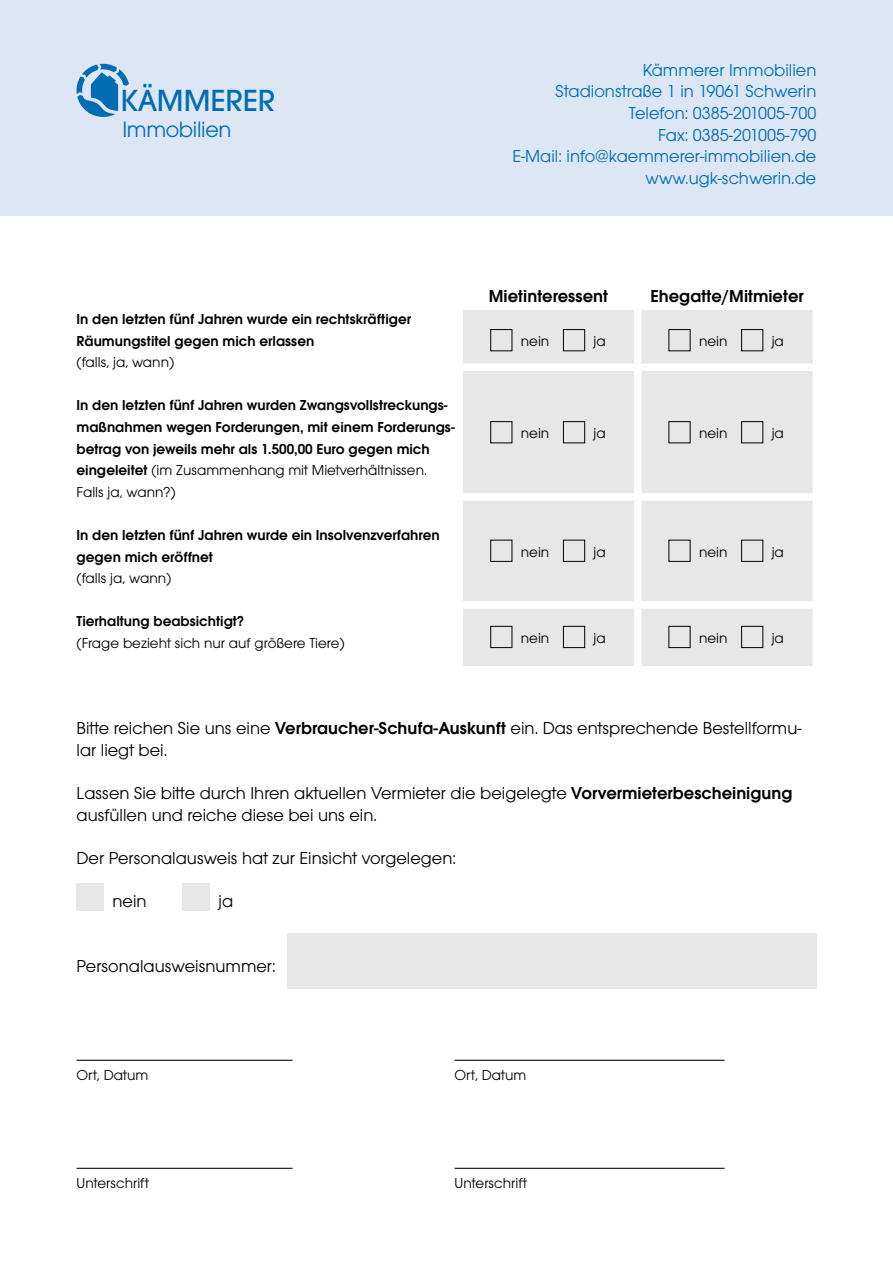
<style>
.page{position:relative;width:893px;height:1263px;background:#fff}
.page>*{position:absolute;margin:0;border:0;box-sizing:border-box;transform-origin:0 0}
.t1{font:500 31.8px "Avant Garde Gothic Itc T";color:#006cb3}
.t2{font:23.1px "Avant Garde Gothic Itc T";letter-spacing:-.015em;color:#006cb3}
.t3{font:18px/21.6px "Avant Garde Gothic Itc T";color:#000}
.t4{font:18px/21.6px "Avant Garde Gothic Itc T";color:#006cb3;text-align:right}
.t5{font:600 18px "Avant Garde Gothic Itc T";color:#000}
.t6{font:600 15px/21.6px "Avant Garde Gothic Itc T";color:#000}
.t7{font:15px "Avant Garde Gothic Itc T";color:#000}
.s1{font-weight:400}
.s2{font-weight:600}
</style>
<div class="page">
<div style="left:0;top:0;width:893px;height:216px;background:#dce6f4"></div>
<svg style="left:77px;top:64px;width:52px;height:53px"></svg>
<div style="left:287px;top:933px;width:529px;height:56px;background:#e7e7e8"></div>
<div style="left:463px;top:310px;width:350px;height:356px;background:#e7e7e8"></div>
<div style="left:634px;top:310px;width:8px;height:53px;background:#fff"></div>
<div style="left:455px;top:363px;width:183px;height:8px;background:#fff"></div>
<div style="left:638px;top:363px;width:182px;height:8px;background:#fff"></div>
<div style="left:634px;top:371px;width:8px;height:122px;background:#fff"></div>
<div style="left:455px;top:493px;width:183px;height:8px;background:#fff"></div>
<div style="left:638px;top:493px;width:182px;height:8px;background:#fff"></div>
<div style="left:634px;top:501px;width:8px;height:100px;background:#fff"></div>
<div style="left:455px;top:601px;width:183px;height:8px;background:#fff"></div>
<div style="left:638px;top:601px;width:182px;height:8px;background:#fff"></div>
<div style="left:634px;top:609px;width:8px;height:57px;background:#fff"></div>
<hr style="left:77px;top:1060px;width:216px;height:1px;background:#000">
<hr style="left:455px;top:1060px;width:270px;height:1px;background:#000">
<hr style="left:77px;top:1168px;width:216px;height:1px;background:#000">
<hr style="left:455px;top:1168px;width:270px;height:1px;background:#000">
<div style="left:77px;top:883px;width:27px;height:27px;background:#e7e7e8"></div>
<div style="left:183px;top:883px;width:27px;height:27px;background:#e7e7e8"></div>
<div style="left:491px;top:330px;width:21px;height:21px;background:#e7e7e8"></div>
<div style="left:490px;top:329px;width:22px;height:22px;border:1px solid #000"></div>
<div style="left:563px;top:330px;width:22px;height:21px;background:#e7e7e8"></div>
<div style="left:563px;top:329px;width:22px;height:22px;border:1px solid #000"></div>
<div style="left:491px;top:422px;width:21px;height:21px;background:#e7e7e8"></div>
<div style="left:490px;top:421px;width:22px;height:22px;border:1px solid #000"></div>
<div style="left:563px;top:422px;width:22px;height:21px;background:#e7e7e8"></div>
<div style="left:563px;top:421px;width:22px;height:22px;border:1px solid #000"></div>
<div style="left:491px;top:540px;width:21px;height:21px;background:#e7e7e8"></div>
<div style="left:490px;top:540px;width:22px;height:22px;border:1px solid #000"></div>
<div style="left:563px;top:540px;width:22px;height:21px;background:#e7e7e8"></div>
<div style="left:563px;top:540px;width:22px;height:22px;border:1px solid #000"></div>
<div style="left:491px;top:626px;width:21px;height:22px;background:#e7e7e8"></div>
<div style="left:490px;top:626px;width:22px;height:22px;border:1px solid #000"></div>
<div style="left:563px;top:626px;width:22px;height:22px;background:#e7e7e8"></div>
<div style="left:563px;top:626px;width:22px;height:22px;border:1px solid #000"></div>
<div style="left:669px;top:330px;width:21px;height:21px;background:#e7e7e8"></div>
<div style="left:742px;top:330px;width:21px;height:21px;background:#e7e7e8"></div>
<div style="left:741px;top:329px;width:22px;height:22px;border:1px solid #000"></div>
<div style="left:669px;top:422px;width:21px;height:21px;background:#e7e7e8"></div>
<div style="left:742px;top:422px;width:21px;height:21px;background:#e7e7e8"></div>
<div style="left:741px;top:421px;width:22px;height:22px;border:1px solid #000"></div>
<div style="left:669px;top:540px;width:21px;height:21px;background:#e7e7e8"></div>
<div style="left:742px;top:540px;width:21px;height:21px;background:#e7e7e8"></div>
<div style="left:741px;top:540px;width:22px;height:22px;border:1px solid #000"></div>
<div style="left:669px;top:626px;width:21px;height:22px;background:#e7e7e8"></div>
<div style="left:668px;top:626px;width:22px;height:22px;border:1px solid #000"></div>
<div style="left:742px;top:626px;width:21px;height:22px;background:#e7e7e8"></div>
<div style="left:741px;top:626px;width:22px;height:22px;border:1px solid #000"></div>
<h1 class="t1" style="left:121px;top:82px;width:156px">KÄMMERER</h1>
<h2 class="t2" style="left:122px;top:116px;width:111px">Immobilien</h2>
<p class="t4" style="left:512px;top:59px;width:306px">Kämmerer Immobilien<br>Stadionstraße 1 in 19061 Schwerin<br>Telefon: 0385-201005-700<br>Fax: 0385-201005-790<br>E-Mail: info@kaemmerer-immobilien.de www.ugk-schwerin.de</p>
<p class="t6" style="left:77px;top:308px;width:336px">In den letzten fünf Jahren wurde ein rechtskräftiger<br>Räumungstitel gegen mich erlassen</p>
<p class="t7" style="left:77px;top:353px;width:99px">(falls, ja, wann)</p>
<p class="t6" style="left:77px;top:394px;width:380px">In den letzten fünf Jahren wurden Zwangsvollstreckungs&shy;maßnahmen wegen Forderungen, mit einem Forderungs&shy;betrag von jeweils mehr als 1.500,00 Euro gegen mich eingeleitet <span class="s1">(im Zusammenhang mit Mietverhältnissen.<br>Falls ja, wann?)</span></p>
<p class="t6" style="left:77px;top:524px;width:365px">In den letzten fünf Jahren wurde ein Insolvenzverfahren gegen mich eröffnet</p>
<p class="t7" style="left:77px;top:569px;width:96px">(falls ja, wann)</p>
<p class="t6" style="left:77px;top:610px;width:169px">Tierhaltung beabsichtigt?</p>
<p class="t7" style="left:77px;top:634px;width:270px">(Frage bezieht sich nur auf größere Tiere)</p>
<p class="t5" style="left:489px;top:286px;width:121px">Mietinteressent</p>
<p class="t5" style="left:650px;top:286px;width:155px">Ehegatte/Mitmieter</p>
<p class="t7" style="left:521px;top:332px;width:30px">nein</p>
<p class="t7" style="left:594px;top:332px;width:14px">ja</p>
<p class="t7" style="left:699px;top:332px;width:30px">nein</p>
<p class="t7" style="left:772px;top:332px;width:14px">ja</p>
<p class="t7" style="left:521px;top:424px;width:30px">nein</p>
<p class="t7" style="left:594px;top:424px;width:14px">ja</p>
<p class="t7" style="left:699px;top:424px;width:30px">nein</p>
<p class="t7" style="left:772px;top:424px;width:14px">ja</p>
<p class="t7" style="left:521px;top:543px;width:30px">nein</p>
<p class="t7" style="left:594px;top:543px;width:14px">ja</p>
<p class="t7" style="left:699px;top:543px;width:30px">nein</p>
<p class="t7" style="left:772px;top:543px;width:14px">ja</p>
<p class="t7" style="left:521px;top:629px;width:30px">nein</p>
<p class="t7" style="left:594px;top:629px;width:14px">ja</p>
<p class="t7" style="left:699px;top:629px;width:30px">nein</p>
<p class="t7" style="left:772px;top:629px;width:14px">ja</p>
<p class="t3" style="left:77px;top:717px;width:727px">Bitte reichen Sie uns eine <span class="s2">Verbraucher-Schufa-Auskunft</span> ein. Das entsprechende Bestellformu&shy;lar liegt bei.</p>
<p class="t3" style="left:77px;top:782px;width:717px">Lassen Sie bitte durch Ihren aktuellen Vermieter die beigelegte <span class="s2">Vorvermieterbescheinigung </span>ausfüllen und reiche diese bei uns ein.</p>
<p class="t3" style="left:77px;top:847px;width:381px">Der Personalausweis hat zur Einsicht vorgelegen:</p>
<p class="t3" style="left:112px;top:890px;width:36px">nein</p>
<p class="t3" style="left:219px;top:890px;width:16px">ja</p>
<p class="t3" style="left:77px;top:955px;width:201px">Personalausweisnummer:</p>
<p class="t7" style="left:77px;top:1066px;width:73px">Ort, Datum</p>
<p class="t7" style="left:455px;top:1066px;width:73px">Ort, Datum</p>
<p class="t7" style="left:77px;top:1174px;width:74px">Unterschrift</p>
<p class="t7" style="left:455px;top:1174px;width:74px">Unterschrift</p>
</div>
